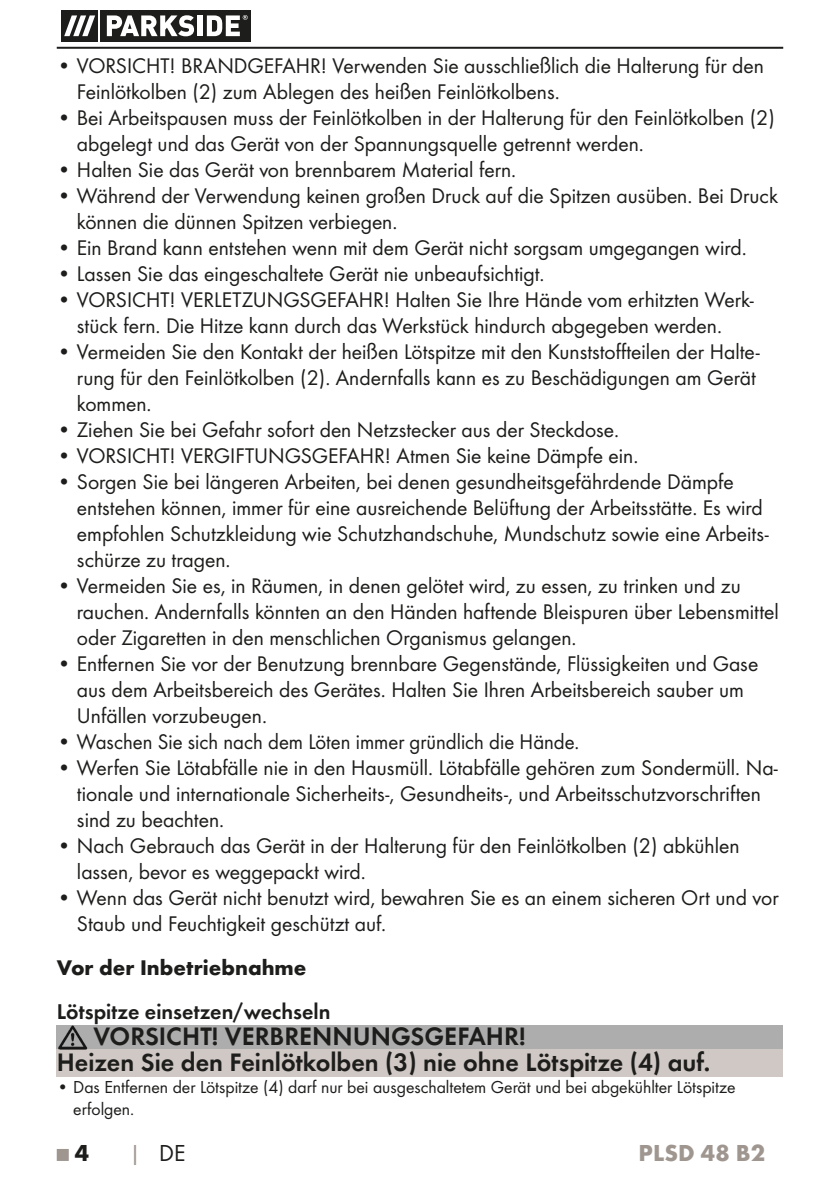
<style>
.page{position:relative;width:840px;height:1191px;background:#fff}
.page>*{position:absolute;margin:0;border:0;box-sizing:border-box;transform-origin:0 0}
.t1{font:26px/26px "Futura Dem";color:#1d1d1b}
.t2{font:700 24px "Futura";color:#9f9690}
.t3{font:24px "Futura Boo";color:#1d1d1b}
.t4{font:700 24px "Futura";color:#1d1d1b}
.t5{font:22px/26px "Futura Boo";color:#1d1d1b}
.t6{font:22px "Futura Dem";color:#1d1d1b}
.t7{font:700 22px "Futura";color:#1d1d1b}
.t8{font:18px/22px "Futura Boo";color:#1d1d1b}
.s1{color:#9f9690}
</style>
<div class="page">
<hr style="left:57px;top:47px;width:725px;height:2px;background:#1d1d1b">
<svg style="left:61px;top:10px;width:190px;height:32px"></svg>
<div style="left:61px;top:10px;width:37px;height:31px;background:#1d1d1b"></div>
<div style="left:100px;top:10px;width:150px;height:31px;background:#1d1d1b"></div>
<svg style="left:64px;top:15px;width:31px;height:21px"></svg>
<svg style="left:107px;top:15px;width:87px;height:21px"></svg>
<div style="left:197px;top:15px;width:5px;height:21px;background:#fff"></div>
<svg style="left:207px;top:15px;width:40px;height:21px"></svg>
<div style="left:57px;top:1149px;width:12px;height:12px;background:#9f9690"></div>
<div style="left:57px;top:1025px;width:725px;height:26px;background:#adadad"></div>
<div style="left:57px;top:1049px;width:725px;height:28px;background:#cfc8c5"></div>
<img style="left:58px;top:1025px;width:30px;height:25px">
<p class="t5" style="left:77px;top:51px;width:688px;text-indent:-20px">• VORSICHT! BRANDGEFAHR! Verwenden Sie ausschließlich die Halterung für den<br>Feinlötkolben (2) zum Ablegen des heißen Feinlötkolbens.</p>
<p class="t5" style="left:77px;top:103px;width:699px;text-indent:-20px">• Bei Arbeitspausen muss der Feinlötkolben in der Halterung für den Feinlötkolben (2) abgelegt und das Gerät von der Spannungsquelle getrennt werden.</p>
<p class="t5" style="left:57px;top:155px;width:460px">• Halten Sie das Gerät von brennbarem Material fern.</p>
<p class="t5" style="left:77px;top:181px;width:702px;text-indent:-20px">• Während der Verwendung keinen großen Druck auf die Spitzen ausüben. Bei Druck können die dünnen Spitzen verbiegen.</p>
<p class="t5" style="left:57px;top:233px;width:691px">• Ein Brand kann entstehen wenn mit dem Gerät nicht sorgsam umgegangen wird.</p>
<p class="t5" style="left:57px;top:259px;width:489px">• Lassen Sie das eingeschaltete Gerät nie unbeaufsichtigt.</p>
<p class="t5" style="left:57px;top:285px;width:698px;text-align:center">• VORSICHT! VERLETZUNGSGEFAHR! Halten Sie Ihre Hände vom erhitzten Werk&shy;stück fern. Die Hitze kann durch das Werkstück hindurch abgegeben werden.</p>
<p class="t5" style="left:77px;top:337px;width:684px;text-indent:-20px">• Vermeiden Sie den Kontakt der heißen Lötspitze mit den Kunststoffteilen der Halte&shy;rung für den Feinlötkolben (2). Andernfalls kann es zu Beschädigungen am Gerät kommen.</p>
<p class="t5" style="left:57px;top:415px;width:563px">• Ziehen Sie bei Gefahr sofort den Netzstecker aus der Steckdose.</p>
<p class="t5" style="left:57px;top:441px;width:582px">• VORSICHT! VERGIFTUNGSGEFAHR! Atmen Sie keine Dämpfe ein.</p>
<p class="t5" style="left:77px;top:467px;width:693px;text-indent:-20px">• Sorgen Sie bei längeren Arbeiten, bei denen gesundheitsgefährdende Dämpfe entstehen können, immer für eine ausreichende Belüftung der Arbeitsstätte. Es wird empfohlen Schutzkleidung wie Schutzhandschuhe, Mundschutz sowie eine Arbeits&shy;schürze zu tragen.</p>
<p class="t5" style="left:77px;top:571px;width:703px;text-indent:-20px">• Vermeiden Sie es, in Räumen, in denen gelötet wird, zu essen, zu trinken und zu rauchen. Andernfalls könnten an den Händen haftende Bleispuren über Lebensmittel oder Zigaretten in den menschlichen Organismus gelangen.</p>
<p class="t5" style="left:77px;top:649px;width:682px;text-indent:-20px">• Entfernen Sie vor der Benutzung brennbare Gegenstände, Flüssigkeiten und Gase aus dem Arbeitsbereich des Gerätes. Halten Sie Ihren Arbeitsbereich sauber um<br>Unfällen vorzubeugen.</p>
<p class="t5" style="left:57px;top:727px;width:524px">• Waschen Sie sich nach dem Löten immer gründlich die Hände.</p>
<p class="t5" style="left:77px;top:753px;width:702px;text-indent:-20px">• Werfen Sie Lötabfälle nie in den Hausmüll. Lötabfälle gehören zum Sondermüll. Na&shy;tionale und internationale Sicherheits-, Gesundheits-, und Arbeitsschutzvorschriften sind zu beachten.</p>
<p class="t5" style="left:77px;top:831px;width:663px;text-indent:-20px">• Nach Gebrauch das Gerät in der Halterung für den Feinlötkolben (2) abkühlen lassen, bevor es weggepackt wird.</p>
<p class="t5" style="left:77px;top:883px;width:702px;text-indent:-20px">• Wenn das Gerät nicht benutzt wird, bewahren Sie es an einem sicheren Ort und vor<br>Staub und Feuchtigkeit geschützt auf.</p>
<p class="t7" style="left:57px;top:951px;width:251px">Vor der Inbetriebnahme</p>
<p class="t6" style="left:57px;top:995px;width:275px">Lötspitze einsetzen/wechseln</p>
<p class="t1" style="left:57px;top:1021px;width:652px;text-indent:37px">VORSICHT! VERBRENNUNGSGEFAHR!<br>Heizen Sie den Feinlötkolben (3) nie ohne Lötspitze (4) auf.</p>
<p class="t8" style="left:73px;top:1075px;width:663px;text-indent:-17px">• Das Entfernen der Lötspitze (4) darf nur bei ausgeschaltetem Gerät und bei abgekühlter Lötspitze erfolgen.</p>
<p class="t4" style="left:75px;top:1135px;width:16px">4</p>
<p class="t3" style="left:129px;top:1136px;width:58px"><span class="s1">|</span> DE</p>
<p class="t2" style="left:638px;top:1135px;width:128px">PLSD 48 B2</p>
</div>
